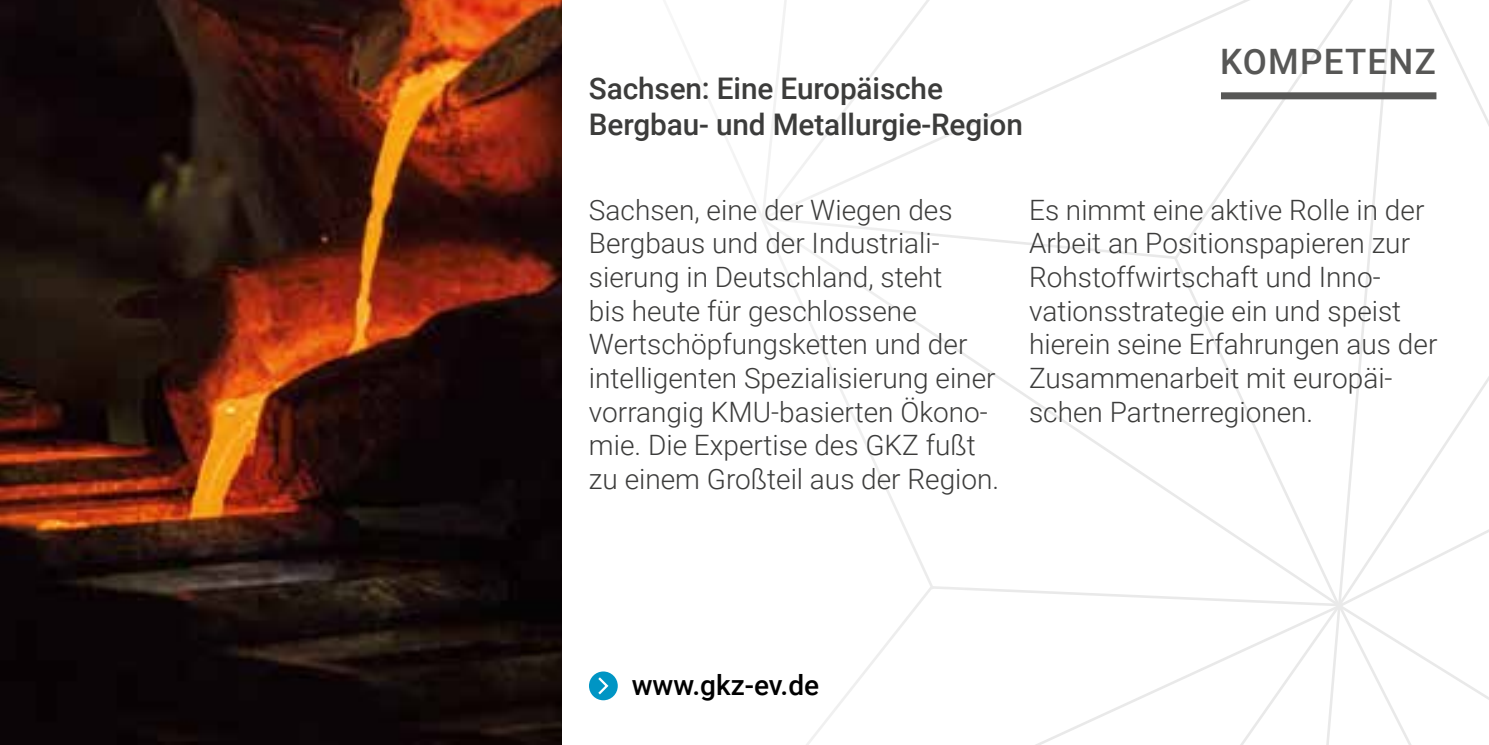
<style>
.page{position:relative;width:1489px;height:745px;background:#fff}
.page>*{position:absolute;margin:0;border:0;box-sizing:border-box;transform-origin:0 0}
.t1{font:500 35px "Roboto";letter-spacing:.035em;color:#575756}
.t2{font:500 29.75px/35.7px "Roboto";letter-spacing:-.005em;color:#3c3c3b}
.t3{font:300 28px/33.6px "Roboto";color:#3c3c3b}
.t4{font:500 28px "Roboto";color:#000}
</style>
<div class="page">
<svg style="left:1399px;top:0;width:89px;height:124px"></svg>
<svg style="left:1178px;top:0;width:221px;height:261px"></svg>
<svg style="left:1014px;top:216px;width:327px;height:278px"></svg>
<svg style="left:1171px;top:254px;width:170px;height:255px"></svg>
<svg style="left:1336px;top:272px;width:152px;height:237px"></svg>
<svg style="left:1014px;top:509px;width:474px;height:235px"></svg>
<div style="left:1220px;top:92px;width:216px;height:7px;background:#575756"></div>
<img style="left:0;top:0;width:562px;height:744px">
<div style="left:589px;top:671px;width:28px;height:28px;background:#0095c4;border-radius:50%"></div>
<svg style="left:598px;top:677px;width:11px;height:18px"></svg>
<p class="t2" style="left:589px;top:70px;width:435px">Sachsen: Eine Europäische<br>Bergbau- und Metallurgie-Region</p>
<p class="t1" style="left:1219px;top:37px;width:217px">KOMPETENZ</p>
<p class="t3" style="left:589px;top:192px;width:412px">Sachsen, eine der Wiegen des<br>Bergbaus und der Industriali&shy;sierung in Deutschland, steht<br>bis heute für geschlossene<br>Wertschöpfungsketten und der intelligenten Spezialisierung einer vorrangig KMU-basierten Ökono&shy;mie. Die Expertise des GKZ fußt zu einem Großteil aus der Region.</p>
<p class="t3" style="left:1029px;top:192px;width:410px">Es nimmt eine aktive Rolle in der<br>Arbeit an Positionspapieren zur<br>Rohstoffwirtschaft und Inno&shy;vationsstrategie ein und speist hierein seine Erfahrungen aus der<br>Zusammenarbeit mit europäi&shy;schen Partnerregionen.</p>
<p class="t4" style="left:631px;top:665px;width:189px">www.gkz-ev.de</p>
</div>
